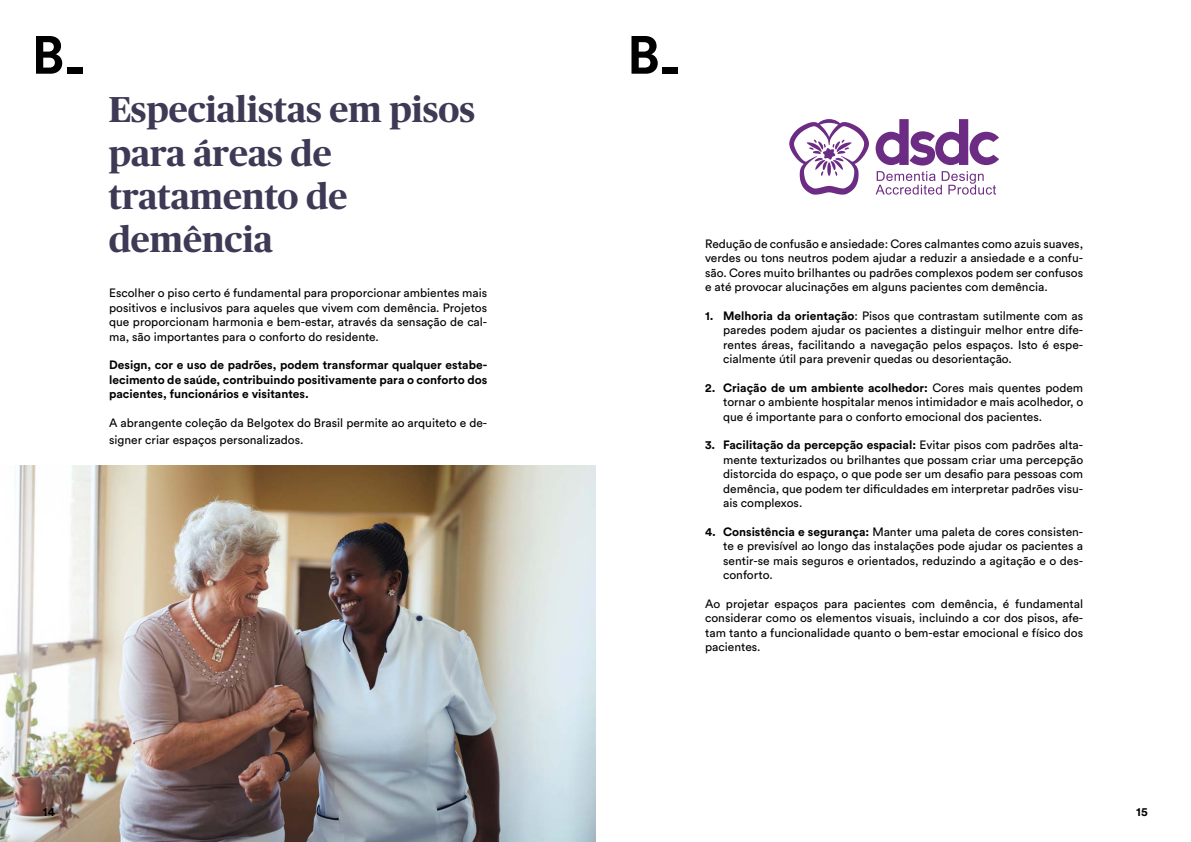
<style>
.page{position:relative;width:1191px;height:842px;background:#fff}
.page>*{position:absolute;margin:0;border:0;box-sizing:border-box;transform-origin:0 0}
.t1{font:700 36px/43.2px "Publico Headline";color:#3e3a56}
.t2{font:12px/14.4px "Circular Std";color:#000;text-align:justify}
.t3{font:700 12px/14.4px "Circular Std";color:#000;text-align:justify}
.s1{font-weight:700}
</style>
<div class="page">
<img style="left:0;top:465px;width:595px;height:377px">
<svg style="left:789px;top:119px;width:80px;height:76px"></svg>
<svg style="left:875px;top:119px;width:124px;height:76px"></svg>
<svg style="left:631px;top:36px;width:26px;height:38px"></svg>
<div style="left:662px;top:68px;width:16px;height:6px;background:#000"></div>
<svg style="left:36px;top:36px;width:26px;height:38px"></svg>
<div style="left:67px;top:68px;width:15px;height:6px;background:#000"></div>
<h1 class="t1" style="left:109px;top:86px;width:368px">Especialistas em pisos para áreas de tratamento de demência</h1>
<p class="t2" style="left:109px;top:286px;width:379px">Escolher o piso certo é fundamental para proporcionar ambientes mais positivos e inclusivos para aqueles que vivem com demência. Projetos que proporcionam harmonia e bem-estar, através da sensação de cal&shy;ma, são importantes para o conforto do residente.</p>
<p class="t3" style="left:109px;top:358px;width:379px">Design, cor e uso de padrões, podem transformar qualquer estabe&shy;lecimento de saúde, contribuindo positivamente para o conforto dos pacientes, funcionários e visitantes.</p>
<p class="t2" style="left:109px;top:414px;width:379px;line-height:16.8px">A abrangente coleção da Belgotex do Brasil permite ao arquiteto e de&shy;signer criar espaços personalizados.</p>
<p class="t2" style="left:705px;top:236px;width:379px">Redução de confusão e ansiedade: Cores calmantes como azuis suaves, verdes ou tons neutros podem ajudar a reduzir a ansiedade e a confu&shy;são. Cores muito brilhantes ou padrões complexos podem ser confusos e até provocar alucinações em alguns pacientes com demência.</p>
<p class="t2" style="left:723px;top:308px;width:361px;text-indent:-18px"><span class="s1">1. Melhoria da orientação</span>: Pisos que contrastam sutilmente com as paredes podem ajudar os pacientes a distinguir melhor entre dife&shy;rentes áreas, facilitando a navegação pelos espaços. Isto é espe&shy;cialmente útil para prevenir quedas ou desorientação.</p>
<p class="t2" style="left:723px;top:380px;width:361px;text-indent:-18px"><span class="s1">2. Criação de um ambiente acolhedor:</span> Cores mais quentes podem tornar o ambiente hospitalar menos intimidador e mais acolhedor, o que é importante para o conforto emocional dos pacientes.</p>
<p class="t2" style="left:723px;top:438px;width:361px;text-indent:-18px"><span class="s1">3. Facilitação da percepção espacial:</span> Evitar pisos com padrões alta&shy;mente texturizados ou brilhantes que possam criar uma percepção distorcida do espaço, o que pode ser um desafio para pessoas com demência, que podem ter dificuldades em interpretar padrões visu&shy;ais complexos.</p>
<p class="t2" style="left:723px;top:524px;width:361px;text-indent:-18px"><span class="s1">4. Consistência e segurança:</span> Manter uma paleta de cores consisten&shy;te e previsível ao longo das instalações pode ajudar os pacientes a sentir-se mais seguros e orientados, reduzindo a agitação e o des&shy;conforto.</p>
<p class="t2" style="left:705px;top:596px;width:379px">Ao projetar espaços para pacientes com demência, é fundamental considerar como os elementos visuais, incluindo a cor dos pisos, afe&shy;tam tanto a funcionalidade quanto o bem-estar emocional e físico dos pacientes.</p>
<p class="t3" style="left:43px;top:804px;width:13px">14</p>
<p class="t3" style="left:1136px;top:804px;width:13px">15</p>
</div>
